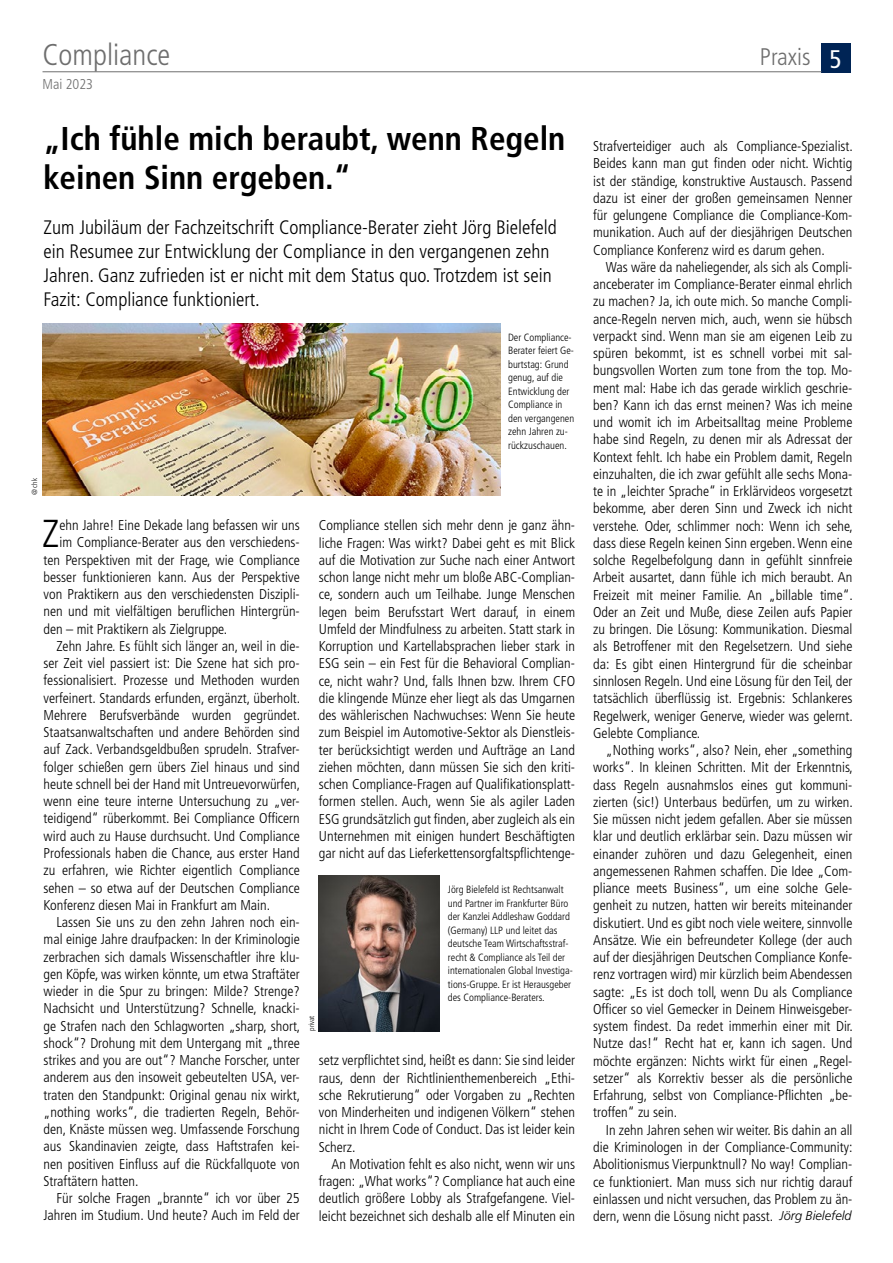
<style>
.page{position:relative;width:893px;height:1263px;background:#fff}
.page>*{position:absolute;margin:0;border:0;box-sizing:border-box;transform-origin:0 0}
.t1{font:300 condensed 39px "Frutiger LT Pro";color:#000}
.t2{font:700 condensed 33px/39px "Frutiger LT Pro";color:#000}
.t3{font:300 condensed 30px "Frutiger LT Pro";color:#6e6e6e}
.t4{font:300 condensed 24px "Frutiger LT Pro";color:#6e6e6e}
.t5{font:300 condensed 19.5px/24px "Frutiger LT Pro";color:#000}
.t6{font:300 condensed 14.25px/17.2px "Frutiger LT Pro";color:#000;text-align:justify}
.t7{font:300 condensed 14.25px "Frutiger LT Pro";color:#6e6e6e}
.t8{font:300 condensed 10.5px/13.5px "Frutiger LT Pro";color:#000}
.t9{font:300 condensed 7.5px "Frutiger LT Pro";color:#000}
.s1{font-weight:400;font-size:25.5px;color:#fff}
.s2{font-style:italic;font-stretch:normal;font-size:12.75px}
</style>
<div class="page">
<div style="left:821px;top:43px;width:29px;height:30px;background:#002455"></div>
<hr style="left:43px;top:71px;width:778px;height:1px;background:#6e6e6e">
<img style="left:319px;top:876px;width:120px;height:155px">
<img style="left:42px;top:323px;width:459px;height:173px">
<h3 class="t3" style="left:43px;top:37px;width:129px">Compliance</h3>
<h3 class="t4" style="left:760px;top:43px;width:83px">Praxis <span class="s1">5</span></h3>
<p class="t7" style="left:43px;top:76px;width:52px">Mai 2023</p>
<h2 class="t2" style="left:43px;top:119px;width:523px">„Ich fühle mich beraubt, wenn Regeln keinen Sinn ergeben.“</h2>
<p class="t5" style="left:44px;top:216px;width:515px">Zum Jubiläum der Fachzeitschrift Compliance-Berater zieht Jörg Bielefeld ein Resumee zur Entwicklung der Compliance in den vergangenen zehn Jahren. Ganz zufrieden ist er nicht mit dem Status quo. Trotzdem ist sein Fazit: Compliance funktioniert.</p>
<p class="t6" style="left:593px;top:138px;width:261px">Strafverteidiger auch als Compliance-Spezialist.<br>Beides kann man gut finden oder nicht. Wichtig ist der ständige, konstruktive Austausch. Passend dazu ist einer der großen gemeinsamen Nenner für gelungene Compliance die Compliance-Kom&shy;munikation. Auch auf der diesjährigen Deutschen Compliance Konferenz wird es darum gehen.</p>
<p class="t6" style="left:593px;top:258px;width:261px;text-indent:13px">Was wäre da naheliegender, als sich als Compli&shy;anceberater im Compliance-Berater einmal ehrlich zu machen? Ja, ich oute mich. So manche Compli&shy;ance-Regeln nerven mich, auch, wenn sie hübsch verpackt sind. Wenn man sie am eigenen Leib zu spüren bekommt, ist es schnell vorbei mit sal&shy;bungsvollen Worten zum tone from the top. Mo&shy;ment mal: Habe ich das gerade wirklich geschrie&shy;ben? Kann ich das ernst meinen? Was ich meine und womit ich im Arbeitsalltag meine Probleme habe sind Regeln, zu denen mir als Adressat der Kontext fehlt. Ich habe ein Problem damit, Regeln einzuhalten, die ich zwar gefühlt alle sechs Mona&shy;te in „leichter Sprache“ in Erklärvideos vorgesetzt bekomme, aber deren Sinn und Zweck ich nicht verstehe. Oder, schlimmer noch: Wenn ich sehe, dass diese Regeln keinen Sinn ergeben. Wenn eine solche Regelbefolgung dann in gefühlt sinnfreie Arbeit ausartet, dann fühle ich mich beraubt. An Freizeit mit meiner Familie. An „billable time“.<br>Oder an Zeit und Muße, diese Zeilen aufs Papier zu bringen. Die Lösung: Kommunikation. Diesmal als Betroffener mit den Regelsetzern. Und siehe da: Es gibt einen Hintergrund für die scheinbar sinnlosen Regeln. Und eine Lösung für den Teil, der tatsächlich überflüssig ist. Ergebnis: Schlankeres Regelwerk, weniger Generve, wieder was gelernt.<br>Gelebte Compliance.</p>
<p class="t6" style="left:593px;top:742px;width:261px;text-indent:13px">„Nothing works“, also? Nein, eher „something works“. In kleinen Schritten. Mit der Erkenntnis, dass Regeln ausnahmslos eines gut kommuni&shy;zierten (sic!) Unterbaus bedürfen, um zu wirken.<br>Sie müssen nicht jedem gefallen. Aber sie müssen klar und deutlich erklärbar sein. Dazu müssen wir einander zuhören und dazu Gelegenheit, einen angemessenen Rahmen schaffen. Die Idee „Com&shy;pliance meets Business“, um eine solche Gele&shy;genheit zu nutzen, hatten wir bereits miteinander diskutiert. Und es gibt noch viele weitere, sinnvolle Ansätze. Wie ein befreundeter Kollege (der auch auf der diesjährigen Deutschen Compliance Konfe&shy;renz vortragen wird) mir kürzlich beim Abendessen sagte: „Es ist doch toll, wenn Du als Compliance Officer so viel Gemecker in Deinem Hinweisgeber&shy;system findest. Da redet immerhin einer mit Dir.<br>Nutze das!“ Recht hat er, kann ich sagen. Und möchte ergänzen: Nichts wirkt für einen „Regel&shy;setzer“ als Korrektiv besser als die persönliche Erfahrung, selbst von Compliance-Pflichten „be&shy;troffen“ zu sein.</p>
<p class="t6" style="left:593px;top:1121px;width:261px;text-indent:13px">In zehn Jahren sehen wir weiter. Bis dahin an all die Kriminologen in der Compliance-Community:<br>Abolitionismus Vierpunktnull? No way! Complian&shy;ce funktioniert. Man muss sich nur richtig darauf einlassen und nicht versuchen, das Problem zu än&shy;dern, wenn die Lösung nicht passt. <span class="s2">Jörg Bielefeld</span></p>
<p class="t8" style="left:508px;top:330px;width:68px">Der Compliance-<br>Berater feiert Ge&shy;burtstag: Grund genug, auf die<br>Entwicklung der<br>Compliance in den vergangenen zehn Jahren zu&shy;rückzuschauen.</p>
<p class="t9" style="left:30px;top:495px;width:19px;rotate:-90deg">@ chk</p>
<h1 class="t1" style="left:42px;top:511px;width:19px">Z</h1>
<p class="t6" style="left:59px;top:517px;width:242px">ehn Jahre! Eine Dekade lang befassen wir uns</p>
<p class="t6" style="left:319px;top:517px;width:258px">Compliance stellen sich mehr denn je ganz ähn&shy;liche Fragen: Was wirkt? Dabei geht es mit Blick auf die Motivation zur Suche nach einer Antwort schon lange nicht mehr um bloße ABC-Complian&shy;ce, sondern auch um Teilhabe. Junge Menschen legen beim Berufsstart Wert darauf, in einem Umfeld der Mindfulness zu arbeiten. Statt stark in Korruption und Kartellabsprachen lieber stark in ESG sein – ein Fest für die Behavioral Complian&shy;ce, nicht wahr? Und, falls Ihnen bzw. Ihrem CFO die klingende Münze eher liegt als das Umgarnen des wählerischen Nachwuchses: Wenn Sie heute zum Beispiel im Automotive-Sektor als Dienstleis&shy;ter berücksichtigt werden und Aufträge an Land ziehen möchten, dann müssen Sie sich den kriti&shy;schen Compliance-Fragen auf Qualifikationsplatt&shy;formen stellen. Auch, wenn Sie als agiler Laden ESG grundsätzlich gut finden, aber zugleich als ein Unternehmen mit einigen hundert Beschäftigten gar nicht auf das Lieferkettensorgfaltspflichtenge-</p>
<p class="t6" style="left:59px;top:534px;width:242px">im Compliance-Berater aus den verschiedens-</p>
<p class="t6" style="left:44px;top:551px;width:258px">ten Perspektiven mit der Frage, wie Compliance</p>
<p class="t6" style="left:44px;top:568px;width:258px">besser funktionieren kann. Aus der Perspektive</p>
<p class="t6" style="left:44px;top:586px;width:258px">von Praktikern aus den verschiedensten Diszipli-</p>
<p class="t6" style="left:44px;top:603px;width:258px">nen und mit vielfältigen beruflichen Hintergrün-</p>
<p class="t6" style="left:44px;top:620px;width:185px">den – mit Praktikern als Zielgruppe.</p>
<p class="t6" style="left:56px;top:637px;width:245px">Zehn Jahre. Es fühlt sich länger an, weil in die-</p>
<p class="t6" style="left:44px;top:655px;width:258px">ser Zeit viel passiert ist: Die Szene hat sich pro-</p>
<p class="t6" style="left:44px;top:672px;width:258px">fessionalisiert. Prozesse und Methoden wurden</p>
<p class="t6" style="left:44px;top:689px;width:258px">verfeinert. Standards erfunden, ergänzt, überholt.</p>
<p class="t6" style="left:44px;top:706px;width:258px">Mehrere Berufsverbände wurden gegründet.</p>
<p class="t6" style="left:44px;top:724px;width:258px">Staatsanwaltschaften und andere Behörden sind</p>
<p class="t6" style="left:44px;top:741px;width:258px">auf Zack. Verbandsgeldbußen sprudeln. Strafver-</p>
<p class="t6" style="left:44px;top:758px;width:258px">folger schießen gern übers Ziel hinaus und sind</p>
<p class="t6" style="left:44px;top:775px;width:258px">heute schnell bei der Hand mit Untreuevorwürfen,</p>
<p class="t6" style="left:44px;top:793px;width:258px">wenn eine teure interne Untersuchung zu „ver-</p>
<p class="t6" style="left:44px;top:810px;width:258px">teidigend“ rüberkommt. Bei Compliance Officern</p>
<p class="t6" style="left:44px;top:827px;width:258px">wird auch zu Hause durchsucht. Und Compliance</p>
<p class="t6" style="left:44px;top:845px;width:258px">Professionals haben die Chance, aus erster Hand</p>
<p class="t6" style="left:44px;top:862px;width:258px">zu erfahren, wie Richter eigentlich Compliance</p>
<p class="t6" style="left:44px;top:879px;width:258px">sehen – so etwa auf der Deutschen Compliance</p>
<p class="t6" style="left:44px;top:896px;width:228px">Konferenz diesen Mai in Frankfurt am Main.</p>
<p class="t6" style="left:56px;top:914px;width:245px">Lassen Sie uns zu den zehn Jahren noch ein-</p>
<p class="t6" style="left:44px;top:931px;width:258px">mal einige Jahre draufpacken: In der Kriminologie</p>
<p class="t6" style="left:44px;top:948px;width:258px">zerbrachen sich damals Wissenschaftler ihre klu-</p>
<p class="t6" style="left:44px;top:965px;width:258px">gen Köpfe, was wirken könnte, um etwa Straftäter</p>
<p class="t6" style="left:44px;top:983px;width:258px">wieder in die Spur zu bringen: Milde? Strenge?</p>
<p class="t6" style="left:44px;top:1000px;width:258px">Nachsicht und Unterstützung? Schnelle, knacki-</p>
<p class="t6" style="left:44px;top:1017px;width:258px">ge Strafen nach den Schlagworten „sharp, short,</p>
<p class="t6" style="left:44px;top:1034px;width:258px">shock“? Drohung mit dem Untergang mit „three</p>
<p class="t6" style="left:44px;top:1052px;width:258px">strikes and you are out“? Manche Forscher, unter</p>
<p class="t6" style="left:44px;top:1069px;width:258px">anderem aus den insoweit gebeutelten USA, ver-</p>
<p class="t6" style="left:44px;top:1086px;width:258px">traten den Standpunkt: Original genau nix wirkt,</p>
<p class="t6" style="left:44px;top:1103px;width:258px">„nothing works“, die tradierten Regeln, Behör-</p>
<p class="t6" style="left:44px;top:1121px;width:258px">den, Knäste müssen weg. Umfassende Forschung</p>
<p class="t6" style="left:44px;top:1138px;width:258px">aus Skandinavien zeigte, dass Haftstrafen kei-</p>
<p class="t6" style="left:44px;top:1155px;width:258px">nen positiven Einfluss auf die Rückfallquote von</p>
<p class="t6" style="left:44px;top:1172px;width:96px">Straftätern hatten.</p>
<p class="t6" style="left:56px;top:1190px;width:245px">Für solche Fragen „brannte“ ich vor über 25</p>
<p class="t6" style="left:44px;top:1207px;width:258px">Jahren im Studium. Und heute? Auch im Feld der</p>
<p class="t8" style="left:448px;top:883px;width:126px">Jörg Bielefeld ist Rechtsanwalt und Partner im Frankfurter Büro der Kanzlei Addleshaw Goddard (Germany) LLP und leitet das deutsche Team Wirtschaftsstraf&shy;recht &amp; Compliance als Teil der internationalen Global Investiga&shy;tions-Gruppe. Er ist Herausgeber des Compliance-Beraters.</p>
<p class="t9" style="left:307px;top:1031px;width:17px;rotate:-90deg">privat</p>
<p class="t6" style="left:319px;top:1052px;width:258px">setz verpflichtet sind, heißt es dann: Sie sind leider raus, denn der Richtlinienthemenbereich „Ethi&shy;sche Rekrutierung“ oder Vorgaben zu „Rechten von Minderheiten und indigenen Völkern“ stehen nicht in Ihrem Code of Conduct. Das ist leider kein Scherz.</p>
<p class="t6" style="left:319px;top:1155px;width:258px;text-indent:13px">An Motivation fehlt es also nicht, wenn wir uns fragen: „What works“? Compliance hat auch eine deutlich größere Lobby als Strafgefangene. Viel&shy;leicht bezeichnet sich deshalb alle elf Minuten ein</p>
</div>
